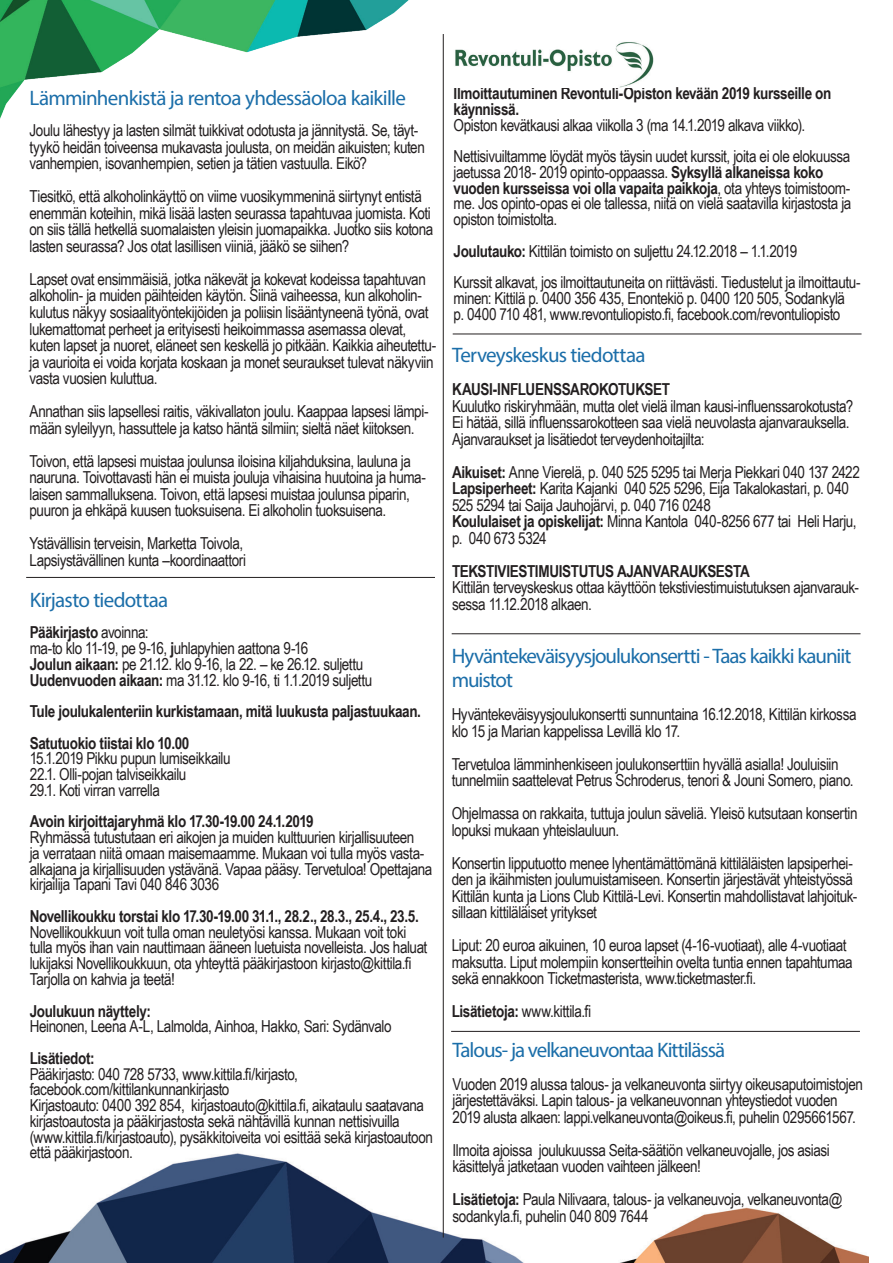
<style>
.page{position:relative;width:893px;height:1263px;background:#fff}
.page>*{position:absolute;margin:0;border:0;box-sizing:border-box;transform-origin:0 0}
.t1{font:21px/24px "Myriad Pro";letter-spacing:-.04em;color:#1b6ea9}
.t2{font:16.5px/16.5px "Arial Narrow";letter-spacing:-.025em;color:#231f20}
.t3{font:700 16.5px/15.8px "Arial Narrow";letter-spacing:-.02em;color:#231f20}
.s1{font-weight:700}
</style>
<div class="page">
<img style="left:0;top:1148px;width:868px;height:115px">
<hr style="left:443px;top:34px;width:1px;height:1203px;background:#231f20">
<img style="left:497px;top:42px;width:157px;height:45px">
<hr style="left:453px;top:334px;width:408px;height:1px;background:#231f20">
<hr style="left:452px;top:633px;width:408px;height:1px;background:#231f20">
<hr style="left:26px;top:577px;width:409px;height:1px;background:#231f20">
<img style="left:0;top:0;width:497px;height:160px">
<hr style="left:451px;top:1031px;width:409px;height:1px;background:#231f20">
<p class="t1" style="left:30px;top:86px;width:378px">Lämminhenkistä ja rentoa yhdessäoloa kaikille</p>
<p class="t2" style="left:30px;top:122px;width:397px">Joulu lähestyy ja lasten silmät tuikkivat odotusta ja jännitystä. Se, täyt&shy;tyykö heidän toiveensa mukavasta joulusta, on meidän aikuisten; kuten vanhempien, isovanhempien, setien ja tätien vastuulla. Eikö?</p>
<p class="t2" style="left:30px;top:188px;width:405px">Tiesitkö, että alkoholinkäyttö on viime vuosikymmeninä siirtynyt entistä enemmän koteihin, mikä lisää lasten seurassa tapahtuvaa juomista. Koti on siis tällä hetkellä suomalaisten yleisin juomapaikka. Juotko siis kotona lasten seurassa? Jos otat lasillisen viiniä, jääkö se siihen?</p>
<p class="t2" style="left:30px;top:270px;width:408px">Lapset ovat ensimmäisiä, jotka näkevät ja kokevat kodeissa tapahtuvan alkoholin- ja muiden päihteiden käytön. Siinä vaiheessa, kun alkoholin&shy;kulutus näkyy sosiaalityöntekijöiden ja poliisin lisääntyneenä työnä, ovat lukemattomat perheet ja erityisesti heikoimmassa asemassa olevat, kuten lapset ja nuoret, eläneet sen keskellä jo pitkään. Kaikkia aiheutettu&shy;ja vaurioita ei voida korjata koskaan ja monet seuraukset tulevat näkyviin vasta vuosien kuluttua.</p>
<p class="t2" style="left:30px;top:402px;width:401px">Annathan siis lapsellesi raitis, väkivallaton joulu. Kaappaa lapsesi lämpi&shy;mään syleilyyn, hassuttele ja katso häntä silmiin; sieltä näet kiitoksen.</p>
<p class="t2" style="left:30px;top:452px;width:398px">Toivon, että lapsesi muistaa joulunsa iloisina kiljahduksina, lauluna ja nauruna. Toivottavasti hän ei muista jouluja vihaisina huutoina ja huma&shy;laisen sammalluksena. Toivon, että lapsesi muistaa joulunsa piparin, puuron ja ehkäpä kuusen tuoksuisena. Ei alkoholin tuoksuisena.</p>
<p class="t2" style="left:30px;top:534px;width:218px">Ystävällisin terveisin, Marketta Toivola,<br>Lapsiystävällinen kunta –koordinaattori</p>
<p class="t1" style="left:30px;top:587px;width:140px">Kirjasto tiedottaa</p>
<p class="t2" style="left:30px;top:624px;width:344px;line-height:15.8px"><span class="s1">Pääkirjasto</span> avoinna:<br>ma-to klo 11-19, pe 9-16, <span class="s1">j</span>uhlapyhien aattona 9-16<br><span class="s1">Joulun aikaan:</span> pe 21.12. klo 9-16, la 22. – ke 26.12. suljettu <span class="s1">Uudenvuoden aikaan:</span> ma 31.12. klo 9-16, ti 1.1.2019 suljettu</p>
<p class="t3" style="left:30px;top:695px;width:393px;line-height:31.5px">Tule joulukalenteriin kurkistamaan, mitä luukusta paljastuukaan.<br>Satutuokio tiistai klo 10.00</p>
<p class="t2" style="left:30px;top:750px;width:202px;line-height:15.8px">15.1.2019 Pikku pupun lumiseikkailu<br>22.1. Olli-pojan talviseikkailu<br>29.1. Koti virran varrella</p>
<p class="t3" style="left:30px;top:813px;width:285px">Avoin kirjoittajaryhmä klo 17.30-19.00 24.1.2019</p>
<p class="t2" style="left:30px;top:829px;width:404px;line-height:15.8px">Ryhmässä tutustutaan eri aikojen ja muiden kulttuurien kirjallisuuteen<br>ja verrataan niitä omaan maisemaamme. Mukaan voi tulla myös vasta&shy;alkajana ja kirjallisuuden ystävänä. Vapaa pääsy. Tervetuloa! Opettajana kirjailija Tapani Tavi 040 846 3036</p>
<p class="t3" style="left:30px;top:907px;width:391px">Novellikoukku torstai klo 17.30-19.00 31.1., 28.2., 28.3., 25.4., 23.5.</p>
<p class="t2" style="left:30px;top:923px;width:399px;line-height:15.8px">Novellikoukkuun voit tulla oman neuletyösi kanssa. Mukaan voit toki tulla myös ihan vain nauttimaan ääneen luetuista novelleista. Jos haluat lukijaksi Novellikoukkuun, ota yhteyttä pääkirjastoon kirjasto@kittila.fi Tarjolla on kahvia ja teetä!</p>
<p class="t3" style="left:30px;top:1002px;width:123px">Joulukuun näyttely:</p>
<p class="t2" style="left:30px;top:1017px;width:363px">Heinonen, Leena A-L, Lalmolda, Ainhoa, Hakko, Sari: Sydänvalo</p>
<p class="t3" style="left:30px;top:1049px;width:66px">Lisätiedot:</p>
<p class="t2" style="left:30px;top:1065px;width:405px;line-height:15.8px">Pääkirjasto: 040 728 5733, www.kittila.fi/kirjasto, facebook.com/kittilankunnankirjasto<br>Kirjastoauto: 0400 392 854, kirjastoauto@kittila.fi, aikataulu saatavana kirjastoautosta ja pääkirjastosta sekä nähtävillä kunnan nettisivuilla (www.kittila.fi/kirjastoauto), pysäkkitoiveita voi esittää sekä kirjastoautoon että pääkirjastoon.</p>
<p class="t3" style="left:454px;top:85px;width:379px">Ilmoittautuminen Revontuli-Opiston kevään 2019 kursseille on käynnissä.</p>
<p class="t2" style="left:454px;top:109px;width:398px;line-height:31.5px">Opiston kevätkausi alkaa viikolla 3 (ma 14.1.2019 alkava viikko).<br>Nettisivuiltamme löydät myös täysin uudet kurssit, joita ei ole elokuussa</p>
<p class="t2" style="left:454px;top:164px;width:399px;line-height:15.8px">jaetussa 2018- 2019 opinto-oppaassa. <span class="s1">Syksyllä alkaneissa koko vuoden kursseissa voi olla vapaita paikkoja</span>, ota yhteys toimistoom&shy;me. Jos opinto-opas ei ole tallessa, niitä on vielä saatavilla kirjastosta ja opiston toimistolta.</p>
<p class="t2" style="left:454px;top:235px;width:408px;line-height:31.5px"><span class="s1">Joulutauko:</span> Kittilän toimisto on suljettu 24.12.2018 – 1.1.2019<br>Kurssit alkavat, jos ilmoittautuneita on riittävästi. Tiedustelut ja ilmoittautu-</p>
<p class="t2" style="left:454px;top:290px;width:393px;line-height:15.8px">minen: Kittilä p. 0400 356 435, Enontekiö p. 0400 120 505, Sodankylä p. 0400 710 481, www.revontuliopisto.fi, facebook.com/revontuliopisto</p>
<p class="t1" style="left:452px;top:343px;width:195px">Terveyskeskus tiedottaa</p>
<p class="t3" style="left:452px;top:381px;width:220px">KAUSI-INFLUENSSAROKOTUKSET</p>
<p class="t2" style="left:452px;top:397px;width:403px">Kuulutko riskiryhmään, mutta olet vielä ilman kausi-influenssarokotusta?<br>Ei hätää, sillä influenssarokotteen saa vielä neuvolasta ajanvarauksella.<br>Ajanvaraukset ja lisätiedot terveydenhoitajilta:</p>
<p class="t2" style="left:452px;top:463px;width:410px"><span class="s1">Aikuiset:</span> Anne Vierelä, p. 040 525 5295 tai Merja Piekkari 040 137 2422<br><span class="s1">Lapsiperheet:</span> Karita Kajanki 040 525 5296, Eija Takalokastari, p. 040<br>525 5294 tai Saija Jauhojärvi, p. 040 716 0248<br><span class="s1">Koululaiset ja opiskelijat:</span> Minna Kantola 040-8256 677 tai Heli Harju, p. 040 673 5324</p>
<p class="t3" style="left:452px;top:562px;width:299px">TEKSTIVIESTIMUISTUTUS AJANVARAUKSESTA</p>
<p class="t2" style="left:452px;top:578px;width:408px">Kittilän terveyskeskus ottaa käyttöön tekstiviestimuistutuksen ajanvarauk&shy;sessa 11.12.2018 alkaen.</p>
<p class="t1" style="left:452px;top:644px;width:401px">Hyväntekeväisyysjoulukonsertti - Taas kaikki kauniit muistot</p>
<p class="t2" style="left:452px;top:705px;width:406px">Hyväntekeväisyysjoulukonsertti sunnuntaina 16.12.2018, Kittilän kirkossa klo 15 ja Marian kappelissa Levillä klo 17.</p>
<p class="t2" style="left:452px;top:755px;width:403px">Tervetuloa lämminhenkiseen joulukonserttiin hyvällä asialla! Jouluisiin tunnelmiin saattelevat Petrus Schroderus, tenori &amp; Jouni Somero, piano.</p>
<p class="t2" style="left:452px;top:804px;width:407px">Ohjelmassa on rakkaita, tuttuja joulun säveliä. Yleisö kutsutaan konsertin lopuksi mukaan yhteislauluun.</p>
<p class="t2" style="left:452px;top:854px;width:407px">Konsertin lipputuotto menee lyhentämättömänä kittiläläisten lapsiperhei&shy;den ja ikäihmisten joulumuistamiseen. Konsertin järjestävät yhteistyössä Kittilän kunta ja Lions Club Kittilä-Levi. Konsertin mahdollistavat lahjoituk&shy;sillaan kittiläläiset yritykset</p>
<p class="t2" style="left:452px;top:936px;width:403px">Liput: 20 euroa aikuinen, 10 euroa lapset (4-16-vuotiaat), alle 4-vuotiaat maksutta. Liput molempiin konsertteihin ovelta tuntia ennen tapahtumaa sekä ennakkoon Ticketmasterista, www.ticketmaster.fi.</p>
<p class="t2" style="left:452px;top:1002px;width:141px"><span class="s1">Lisätietoja:</span> www.kittila.fi</p>
<p class="t1" style="left:453px;top:1037px;width:274px">Talous- ja velkaneuvontaa Kittilässä</p>
<p class="t2" style="left:453px;top:1075px;width:412px">Vuoden 2019 alussa talous- ja velkaneuvonta siirtyy oikeusaputoimistojen järjestettäväksi. Lapin talous- ja velkaneuvonnan yhteystiedot vuoden<br>2019 alusta alkaen: lappi.velkaneuvonta@oikeus.fi, puhelin 0295661567.</p>
<p class="t2" style="left:453px;top:1141px;width:379px">Ilmoita ajoissa joulukuussa Seita-säätiön velkaneuvojalle, jos asiasi käsittelyä jatketaan vuoden vaihteen jälkeen!</p>
<p class="t2" style="left:453px;top:1190px;width:391px"><span class="s1">Lisätietoja:</span> Paula Nilivaara, talous- ja velkaneuvoja, velkaneuvonta@ sodankyla.fi, puhelin 040 809 7644</p>
</div>
